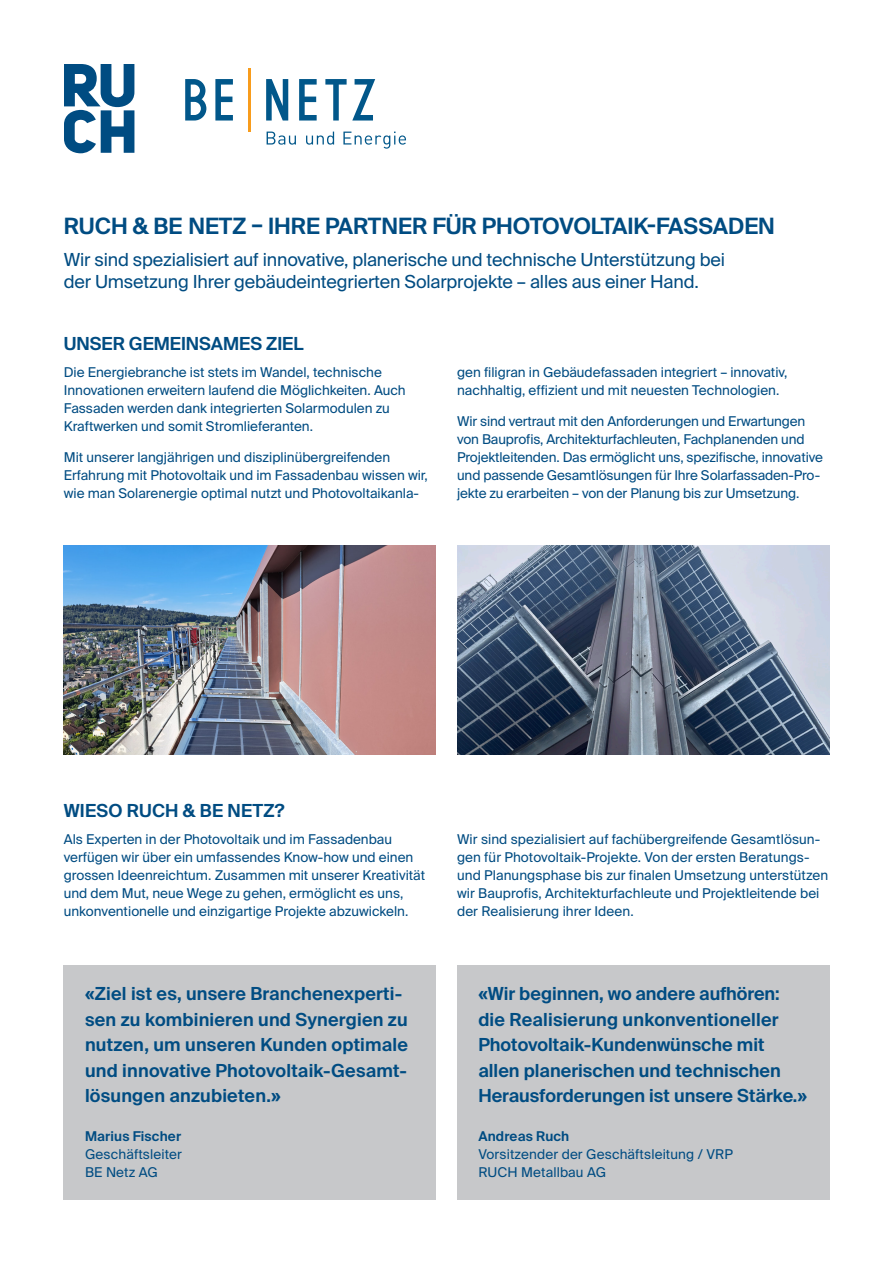
<style>
.page{position:relative;width:893px;height:1263px;background:#fff}
.page>*{position:absolute;margin:0;border:0;box-sizing:border-box;transform-origin:0 0}
.t1{font:600 22.5px "Suisse Intl";color:#004c82}
.t2{font:600 18px/25.5px "Suisse Intl";letter-spacing:.01em;color:#004c82}
.t3{font:18px/22.5px "Suisse Intl";letter-spacing:-.01em;color:#004c82}
.t4{font:13.5px/18px "Suisse Intl";color:#004c82}
.t5{font:600 13.5px "Suisse Intl";letter-spacing:.01em;color:#004c82}
</style>
<div class="page">
<svg style="left:64px;top:64px;width:70px;height:89px"></svg>
<svg style="left:266px;top:79px;width:22px;height:42px"></svg>
<svg style="left:215px;top:79px;width:18px;height:42px"></svg>
<svg style="left:299px;top:79px;width:18px;height:42px"></svg>
<svg style="left:325px;top:79px;width:50px;height:42px"></svg>
<hr style="left:248px;top:68px;width:3px;height:64px;background:#f89c1c">
<svg style="left:185px;top:79px;width:21px;height:42px"></svg>
<svg style="left:267px;top:132px;width:29px;height:13px"></svg>
<svg style="left:306px;top:132px;width:28px;height:13px"></svg>
<svg style="left:343px;top:132px;width:63px;height:17px"></svg>
<img style="left:64px;top:545px;width:372px;height:210px">
<img style="left:457px;top:545px;width:372px;height:210px">
<div style="left:457px;top:965px;width:372px;height:234px;background:#c7c8ca"></div>
<div style="left:64px;top:965px;width:372px;height:234px;background:#c7c8ca"></div>
<h1 class="t1" style="left:64px;top:213px;width:713px">RUCH &amp; BE NETZ – IHRE PARTNER FÜR PHOTOVOLTAIK-FASSADEN</h1>
<h2 class="t3" style="left:64px;top:248px;width:663px">Wir sind spezialisiert auf innovative, planerische und technische Unterstützung bei der Umsetzung Ihrer gebäudeintegrierten Solarprojekte – alles aus einer Hand.</h2>
<h2 class="t2" style="left:64px;top:331px;width:241px">UNSER GEMEINSAMES ZIEL</h2>
<p class="t4" style="left:64px;top:363px;width:343px">Die Energiebranche ist stets im Wandel, technische Innovationen erweitern laufend die Möglichkeiten. Auch Fassaden werden dank integrierten Solarmodulen zu Kraftwerken und somit Stromlieferanten.</p>
<p class="t4" style="left:64px;top:448px;width:365px">Mit unserer langjährigen und disziplinübergreifenden<br>Erfahrung mit Photovoltaik und im Fassadenbau wissen wir, wie man Solarenergie optimal nutzt und Photovoltaikanla-</p>
<p class="t4" style="left:457px;top:363px;width:332px">gen filigran in Gebäudefassaden integriert – innovativ, nachhaltig, effizient und mit neuesten Technologien.</p>
<p class="t4" style="left:457px;top:412px;width:367px">Wir sind vertraut mit den Anforderungen und Erwartungen von Bauprofis, Architekturfachleuten, Fachplanenden und Projektleitenden. Das ermöglicht uns, spezifische, innovative und passende Gesamtlösungen für Ihre Solarfassaden-Pro&shy;jekte zu erarbeiten – von der Planung bis zur Umsetzung.</p>
<h2 class="t2" style="left:64px;top:798px;width:222px">WIESO RUCH &amp; BE NETZ?</h2>
<p class="t4" style="left:64px;top:830px;width:363px">Als Experten in der Photovoltaik und im Fassadenbau verfügen wir über ein umfassendes Know-how und einen grossen Ideenreichtum. Zusammen mit unserer Kreativität und dem Mut, neue Wege zu gehen, ermöglicht es uns, unkonventionelle und einzigartige Projekte abzuwickeln.</p>
<p class="t4" style="left:457px;top:830px;width:373px">Wir sind spezialisiert auf fachübergreifende Gesamtlösun&shy;gen für Photovoltaik-Projekte. Von der ersten Beratungs&shy;und Planungsphase bis zur finalen Umsetzung unterstützen wir Bauprofis, Architekturfachleute und Projektleitende bei der Realisierung ihrer Ideen.</p>
<h2 class="t2" style="left:85px;top:981px;width:324px">«Ziel ist es, unsere Branchenexperti&shy;sen zu kombinieren und Synergien zu nutzen, um unseren Kunden optimale und innovative Photovoltaik-Gesamt&shy;lösungen anzubieten.»</h2>
<p class="t5" style="left:85px;top:1129px;width:98px">Marius Fischer</p>
<p class="t4" style="left:85px;top:1146px;width:98px">Geschäftsleiter<br>BE Netz AG</p>
<h2 class="t2" style="left:478px;top:981px;width:330px">«Wir beginnen, wo andere aufhören: die Realisierung unkonventioneller Photovoltaik-Kundenwünsche mit allen planerischen und technischen Herausforderungen ist unsere Stärke.»</h2>
<p class="t5" style="left:478px;top:1129px;width:92px">Andreas Ruch</p>
<p class="t4" style="left:478px;top:1146px;width:256px">Vorsitzender der Geschäftsleitung / VRP<br>RUCH Metallbau AG</p>
</div>
